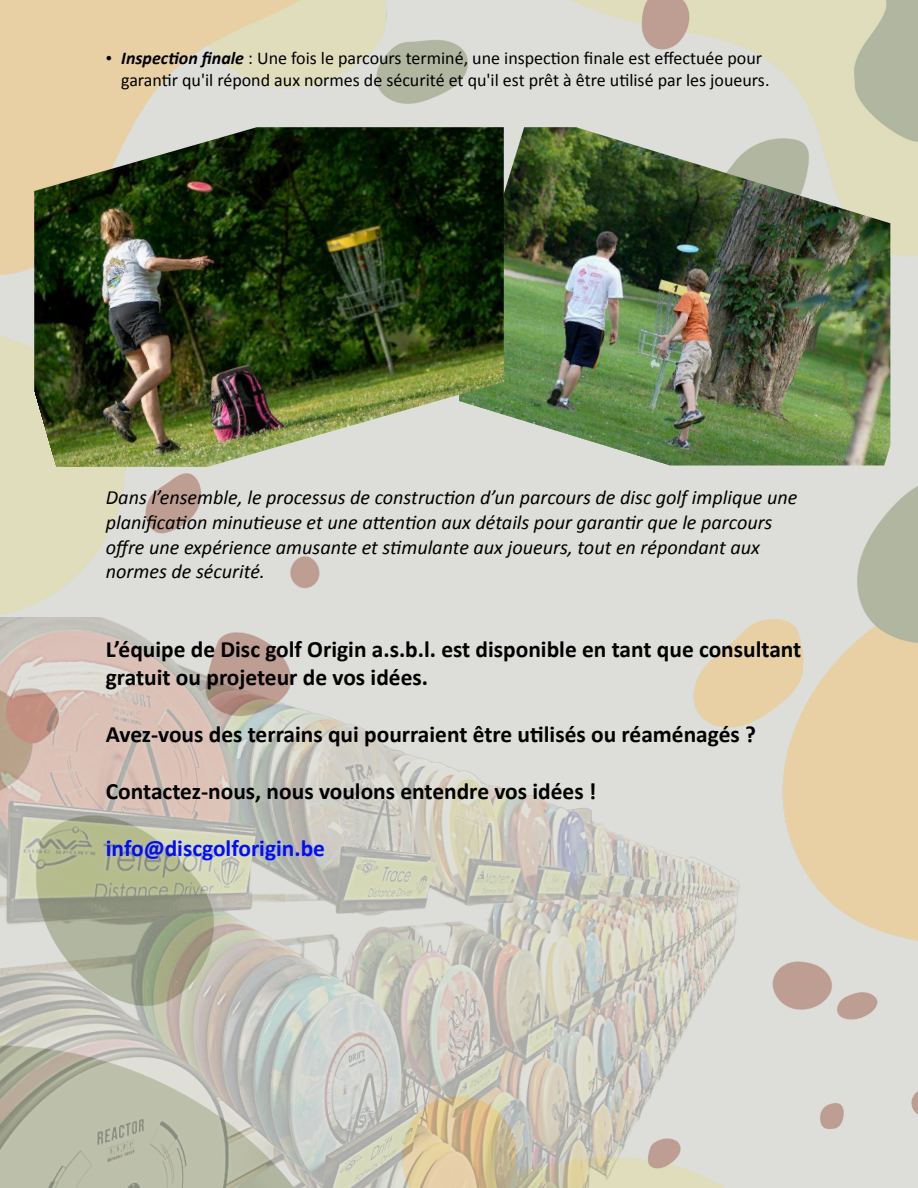
<style>
.page{position:relative;width:918px;height:1188px;background:#fff}
.page>*{position:absolute;margin:0;border:0;box-sizing:border-box;transform-origin:0 0}
.t1{font:700 23.4px/28.5px "Calibri";color:#000}
.t2{font:700 23.4px "Calibri";color:#000dfc}
.t3{font:italic 20.1px/24.6px "Calibri";color:#000}
.t4{font:18px/21.9px "Calibri";color:#000}
.s1{font-family:"Times New Roman"}
.s2{font-weight:700;font-style:italic}
</style>
<div class="page">
<img style="left:0;top:0;width:918px;height:1188px">
<img style="left:0;top:618px;width:747px;height:570px">
<img style="left:504px;top:127px;width:386px;height:339px">
<img style="left:34px;top:127px;width:470px;height:340px">
<p class="t4" style="left:121px;top:46px;width:650px;text-indent:-15px"><span class="s1">•</span> <span class="s2">Inspection finale</span> : Une fois le parcours terminé, une inspection finale est effectuée pour garantir qu'il répond aux normes de sécurité et qu'il est prêt à être utilisé par les joueurs.</p>
<p class="t3" style="left:106px;top:485px;width:693px">Dans l’ensemble, le processus de construction d’un parcours de disc golf implique une planification minutieuse et une attention aux détails pour garantir que le parcours offre une expérience amusante et stimulante aux joueurs, tout en répondant aux normes de sécurité.</p>
<p class="t1" style="left:106px;top:634px;width:697px">L’équipe de Disc golf Origin a.s.b.l. est disponible en tant que consultant gratuit ou projeteur de vos idées.</p>
<p class="t1" style="left:106px;top:720px;width:652px">Avez-vous des terrains qui pourraient être utilisés ou réaménagés ?</p>
<p class="t1" style="left:106px;top:776px;width:492px">Contactez-nous, nous voulons entendre vos idées !</p>
<p class="t2" style="left:106px;top:832px;width:221px">info@discgolforigin.be</p>
</div>
